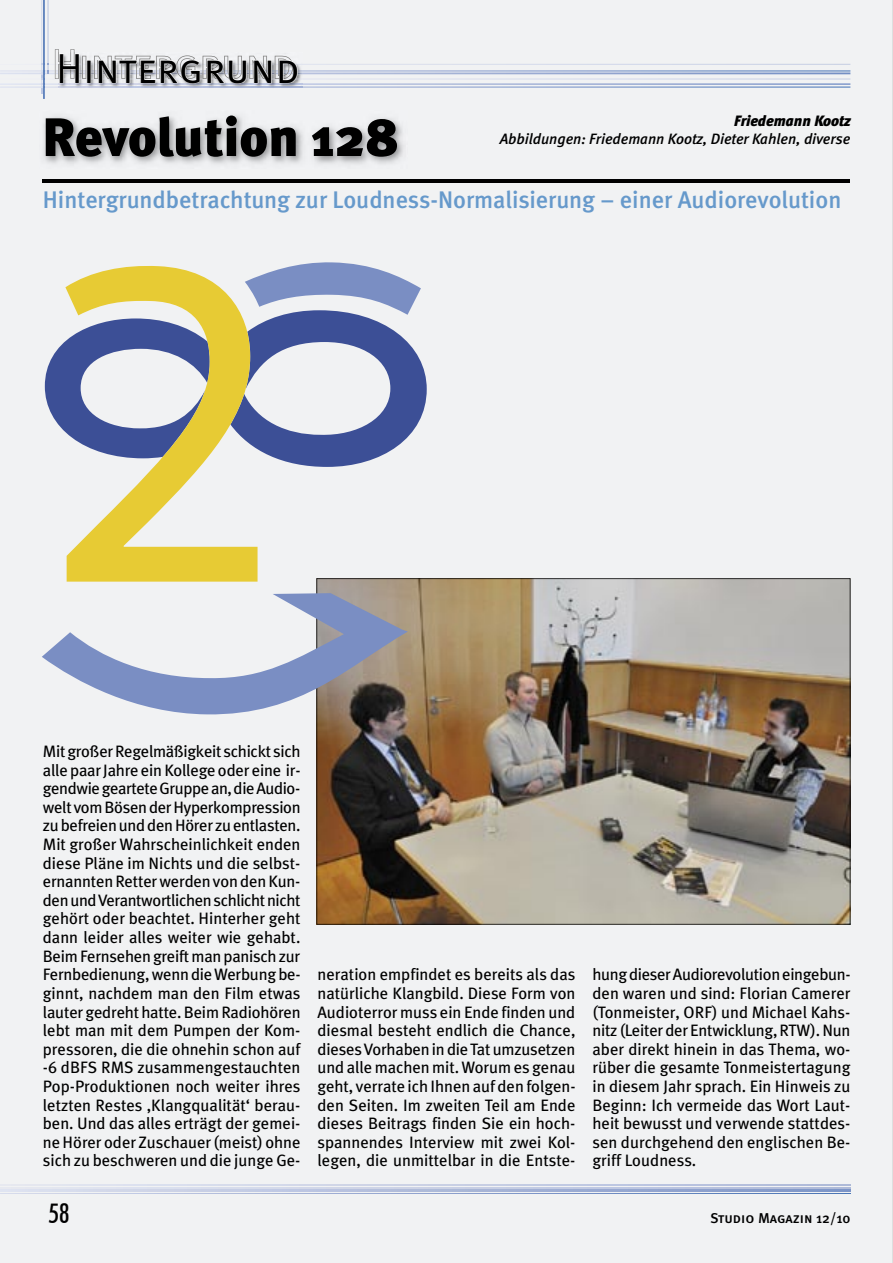
<style>
.page{position:relative;width:893px;height:1263px;background:#fff}
.page>*{position:absolute;margin:0;border:0;box-sizing:border-box;transform-origin:0 0}
.t1{font:900 54px "Meta";color:#000}
.t2{font:42px "Meta Normal Caps";color:#000}
.t3{font:500 condensed 27px "Futura BT";color:#000}
.t4{font:500 24px "Meta";color:#6699cb}
.t5{font:16.5px/18.6px "Meta Plus";color:#000;text-align:justify}
.t6{font:italic 500 15px "Meta";color:#000}
.t7{font:italic 900 15px "Meta";letter-spacing:-.005em;color:#000}
.t8{font:14.25px "Meta Medium Caps";color:#000}
</style>
<div class="page">
<div style="left:0;top:0;width:892px;height:1263px;background:#f1f2f3"></div>
<hr style="left:892px;top:0;width:1px;height:1263px;background:#dedfdf">
<img style="left:316px;top:578px;width:534px;height:346px">
<svg style="left:0;top:1188px;width:850px;height:1px"></svg>
<svg style="left:0;top:1190px;width:850px;height:1px"></svg>
<svg style="left:0;top:1193px;width:850px;height:1px"></svg>
<svg style="left:0;top:1185px;width:850px;height:1px"></svg>
<svg style="left:0;top:0;width:850px;height:209px"></svg>
<svg style="left:42px;top:593px;width:366px;height:121px"></svg>
<svg style="left:45px;top:318px;width:20px;height:140px"></svg>
<svg style="left:65px;top:265px;width:193px;height:317px"></svg>
<svg style="left:230px;top:262px;width:197px;height:205px"></svg>
<h2 class="t2" style="left:56px;top:44px;width:246px">Hintergrund</h2>
<h1 class="t1" style="left:43px;top:105px;width:358px">Revolution 128</h1>
<p class="t7" style="left:734px;top:112px;width:118px">Friedemann Kootz</p>
<p class="t6" style="left:500px;top:130px;width:352px">Abbildungen: Friedemann Kootz, Dieter Kahlen, diverse</p>
<h3 class="t4" style="left:43px;top:186px;width:800px">Hintergrundbetrachtung zur Loudness-Normalisierung – einer Audiorevolution</h3>
<p class="t5" style="left:43px;top:742px;width:259px">Mit großer Regelmäßigkeit schickt sich alle paar Jahre ein Kollege oder eine ir&shy;gendwie geartete Gruppe an, die Audio&shy;welt vom Bösen der Hyperkompression zu befreien und den Hörer zu entlasten.<br>Mit großer Wahrscheinlichkeit enden diese Pläne im Nichts und die selbst&shy;ernannten Retter werden von den Kun&shy;den und Verantwortlichen schlicht nicht gehört oder beachtet. Hinterher geht dann leider alles weiter wie gehabt.<br>Beim Fernsehen greift man panisch zur Fernbedienung, wenn die Werbung be&shy;ginnt, nachdem man den Film etwas lauter gedreht hatte. Beim Radiohören lebt man mit dem Pumpen der Kom&shy;pressoren, die die ohnehin schon auf -6 dBFS RMS zusammengestauchten Pop-Produktionen noch weiter ihres letzten Restes ‚Klangqualität‘ berau&shy;ben. Und das alles erträgt der gemei&shy;ne Hörer oder Zuschauer (meist) ohne sich zu beschweren und die junge Ge-</p>
<h3 class="t3" style="left:49px;top:1197px;width:22px">58</h3>
<p class="t5" style="left:317px;top:965px;width:260px">neration empfindet es bereits als das natürliche Klangbild. Diese Form von Audioterror muss ein Ende finden und diesmal besteht endlich die Chance, dieses Vorhaben in die Tat umzusetzen und alle machen mit. Worum es genau geht, verrate ich Ihnen auf den folgen&shy;den Seiten. Im zweiten Teil am Ende dieses Beitrags finden Sie ein hoch&shy;spannendes Interview mit zwei Kol&shy;legen, die unmittelbar in die Entste-</p>
<p class="t5" style="left:592px;top:965px;width:260px">hung dieser Audiorevolution eingebun&shy;den waren und sind: Florian Camerer (Tonmeister, ORF) und Michael Kahs&shy;nitz (Leiter der Entwicklung, RTW). Nun aber direkt hinein in das Thema, wo&shy;rüber die gesamte Tonmeistertagung in diesem Jahr sprach. Ein Hinweis zu Beginn: Ich vermeide das Wort Laut&shy;heit bewusst und verwende stattdes&shy;sen durchgehend den englischen Be&shy;griff Loudness.</p>
<p class="t8" style="left:710px;top:1209px;width:142px">Studio Magazin 12/10</p>
</div>
